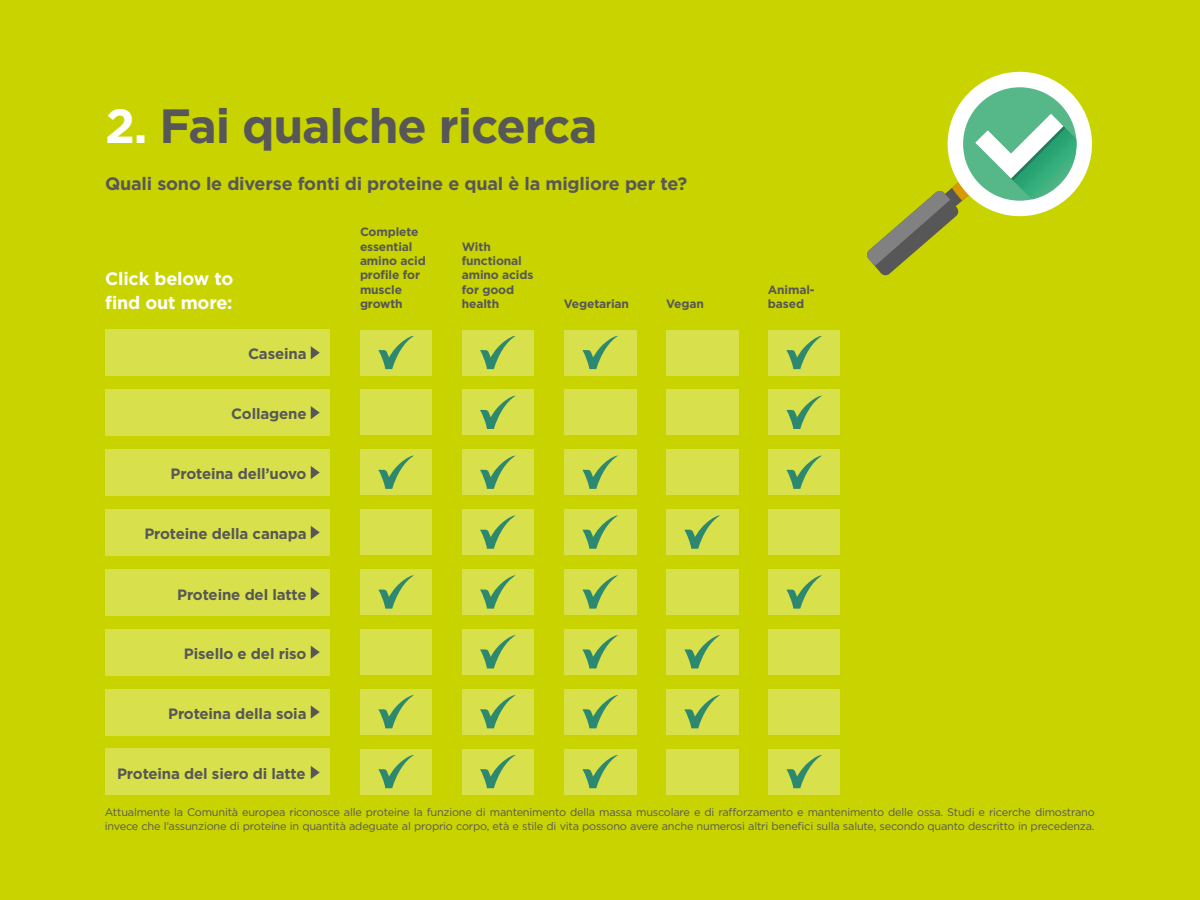
<style>
.page{position:relative;width:1200px;height:900px;background:#c8d300}
.page>*{position:absolute;margin:0;border:0;box-sizing:border-box;transform-origin:0 0}
.t1{font:700 48px "Gotham";letter-spacing:-.025em;color:#575757}
.t2{font:700 18px "Gotham";letter-spacing:-.01em;color:#585758}
.t3{font:700 18px/24px "Gotham";letter-spacing:-.01em;color:#fff}
.t4{font:700 15px "Gotham";letter-spacing:-.01em;color:#575757}
.t5{font:700 12px/14.4px "Gotham";letter-spacing:-.01em;color:#575757}
.t6{font:10.95px/13.5px "Gotham";letter-spacing:-.02em;color:#575757}
.s1{color:#fff}
</style>
<div class="page">
<svg style="left:867px;top:72px;width:225px;height:203px"></svg>
<div style="left:360px;top:689px;width:72px;height:46px;background:#d8e04c"></div>
<div style="left:666px;top:689px;width:72px;height:46px;background:#d8e04c"></div>
<div style="left:564px;top:689px;width:72px;height:46px;background:#d8e04c"></div>
<div style="left:768px;top:689px;width:72px;height:46px;background:#d8e04c"></div>
<div style="left:462px;top:689px;width:72px;height:46px;background:#d8e04c"></div>
<svg style="left:480px;top:695px;width:36px;height:33px"></svg>
<svg style="left:378px;top:695px;width:36px;height:33px"></svg>
<svg style="left:582px;top:695px;width:36px;height:33px"></svg>
<svg style="left:684px;top:695px;width:36px;height:33px"></svg>
<div style="left:105px;top:689px;width:225px;height:46px;background:#d8e04c"></div>
<svg style="left:311px;top:705px;width:9px;height:14px"></svg>
<div style="left:360px;top:449px;width:72px;height:46px;background:#d8e04c"></div>
<div style="left:666px;top:449px;width:72px;height:46px;background:#d8e04c"></div>
<div style="left:564px;top:449px;width:72px;height:46px;background:#d8e04c"></div>
<div style="left:768px;top:449px;width:72px;height:46px;background:#d8e04c"></div>
<div style="left:462px;top:449px;width:72px;height:46px;background:#d8e04c"></div>
<svg style="left:480px;top:456px;width:35px;height:33px"></svg>
<svg style="left:378px;top:456px;width:36px;height:33px"></svg>
<svg style="left:582px;top:456px;width:36px;height:33px"></svg>
<div style="left:105px;top:449px;width:225px;height:47px;background:#d8e04c"></div>
<svg style="left:786px;top:456px;width:36px;height:33px"></svg>
<svg style="left:311px;top:466px;width:9px;height:13px"></svg>
<div style="left:360px;top:569px;width:72px;height:46px;background:#d8e04c"></div>
<div style="left:666px;top:569px;width:72px;height:46px;background:#d8e04c"></div>
<div style="left:564px;top:569px;width:72px;height:46px;background:#d8e04c"></div>
<div style="left:768px;top:569px;width:72px;height:46px;background:#d8e04c"></div>
<div style="left:462px;top:569px;width:72px;height:46px;background:#d8e04c"></div>
<svg style="left:480px;top:575px;width:36px;height:34px"></svg>
<svg style="left:378px;top:575px;width:36px;height:34px"></svg>
<svg style="left:582px;top:575px;width:36px;height:34px"></svg>
<div style="left:105px;top:569px;width:225px;height:46px;background:#d8e04c"></div>
<svg style="left:786px;top:575px;width:36px;height:34px"></svg>
<svg style="left:311px;top:587px;width:9px;height:13px"></svg>
<div style="left:360px;top:629px;width:72px;height:46px;background:#d8e04c"></div>
<div style="left:666px;top:629px;width:72px;height:46px;background:#d8e04c"></div>
<div style="left:564px;top:629px;width:72px;height:46px;background:#d8e04c"></div>
<div style="left:768px;top:629px;width:72px;height:46px;background:#d8e04c"></div>
<div style="left:462px;top:629px;width:72px;height:46px;background:#d8e04c"></div>
<svg style="left:480px;top:635px;width:36px;height:33px"></svg>
<svg style="left:582px;top:635px;width:36px;height:33px"></svg>
<svg style="left:684px;top:635px;width:36px;height:33px"></svg>
<div style="left:105px;top:629px;width:225px;height:46px;background:#d8e04c"></div>
<svg style="left:311px;top:646px;width:9px;height:13px"></svg>
<div style="left:360px;top:509px;width:72px;height:46px;background:#d8e04c"></div>
<div style="left:666px;top:509px;width:72px;height:46px;background:#d8e04c"></div>
<div style="left:564px;top:509px;width:72px;height:46px;background:#d8e04c"></div>
<div style="left:768px;top:509px;width:72px;height:46px;background:#d8e04c"></div>
<div style="left:462px;top:509px;width:72px;height:46px;background:#d8e04c"></div>
<svg style="left:480px;top:515px;width:36px;height:34px"></svg>
<svg style="left:582px;top:515px;width:36px;height:34px"></svg>
<svg style="left:684px;top:515px;width:36px;height:34px"></svg>
<div style="left:105px;top:509px;width:225px;height:47px;background:#d8e04c"></div>
<svg style="left:311px;top:526px;width:9px;height:13px"></svg>
<div style="left:360px;top:390px;width:72px;height:45px;background:#d8e04c"></div>
<div style="left:666px;top:390px;width:72px;height:45px;background:#d8e04c"></div>
<div style="left:564px;top:390px;width:72px;height:45px;background:#d8e04c"></div>
<div style="left:768px;top:390px;width:72px;height:45px;background:#d8e04c"></div>
<div style="left:462px;top:390px;width:72px;height:45px;background:#d8e04c"></div>
<svg style="left:480px;top:396px;width:35px;height:33px"></svg>
<div style="left:105px;top:390px;width:225px;height:46px;background:#d8e04c"></div>
<svg style="left:786px;top:396px;width:36px;height:33px"></svg>
<svg style="left:311px;top:406px;width:9px;height:13px"></svg>
<div style="left:360px;top:330px;width:72px;height:45px;background:#d8e04c"></div>
<div style="left:666px;top:330px;width:72px;height:45px;background:#d8e04c"></div>
<div style="left:564px;top:330px;width:72px;height:45px;background:#d8e04c"></div>
<div style="left:768px;top:330px;width:72px;height:45px;background:#d8e04c"></div>
<div style="left:462px;top:330px;width:72px;height:45px;background:#d8e04c"></div>
<svg style="left:480px;top:336px;width:36px;height:33px"></svg>
<svg style="left:378px;top:336px;width:36px;height:33px"></svg>
<svg style="left:582px;top:336px;width:36px;height:33px"></svg>
<div style="left:105px;top:330px;width:225px;height:46px;background:#d8e04c"></div>
<svg style="left:786px;top:336px;width:36px;height:33px"></svg>
<svg style="left:311px;top:346px;width:9px;height:13px"></svg>
<div style="left:360px;top:749px;width:72px;height:45px;background:#d8e04c"></div>
<div style="left:666px;top:749px;width:72px;height:45px;background:#d8e04c"></div>
<div style="left:564px;top:749px;width:72px;height:45px;background:#d8e04c"></div>
<div style="left:768px;top:749px;width:72px;height:45px;background:#d8e04c"></div>
<div style="left:462px;top:749px;width:72px;height:45px;background:#d8e04c"></div>
<svg style="left:480px;top:755px;width:36px;height:33px"></svg>
<svg style="left:378px;top:755px;width:36px;height:33px"></svg>
<svg style="left:582px;top:755px;width:36px;height:33px"></svg>
<div style="left:105px;top:749px;width:225px;height:46px;background:#d8e04c"></div>
<svg style="left:786px;top:755px;width:36px;height:33px"></svg>
<svg style="left:311px;top:766px;width:9px;height:13px"></svg>
<h1 class="t1" style="left:105px;top:95px;width:494px"><span class="s1">2.</span> Fai qualche ricerca</h1>
<h2 class="t2" style="left:105px;top:172px;width:584px">Quali sono le diverse fonti di proteine e qual è la migliore per te?</h2>
<h2 class="t3" style="left:105px;top:267px;width:130px">Click below to find out more:</h2>
<h3 class="t4" style="left:248px;top:344px;width:60px">Caseina</h3>
<h3 class="t4" style="left:231px;top:404px;width:77px">Collagene</h3>
<h3 class="t4" style="left:171px;top:464px;width:137px">Proteina dell’uovo</h3>
<h3 class="t4" style="left:144px;top:524px;width:164px">Proteine della canapa</h3>
<h3 class="t4" style="left:177px;top:585px;width:131px">Proteine del latte</h3>
<h3 class="t4" style="left:184px;top:644px;width:124px">Pisello e del riso</h3>
<h3 class="t4" style="left:168px;top:703px;width:140px">Proteina della soia</h3>
<p class="t5" style="left:360px;top:225px;width:67px">Complete essential amino acid profile for muscle growth</p>
<p class="t5" style="left:462px;top:239px;width:73px">With functional amino acids for good health</p>
<p class="t5" style="left:564px;top:297px;width:67px">Vegetarian</p>
<p class="t5" style="left:666px;top:297px;width:39px">Vegan</p>
<p class="t5" style="left:768px;top:282px;width:48px">Animal&shy;based</p>
<h3 class="t4" style="left:117px;top:764px;width:190px">Proteina del siero di latte</h3>
<p class="t6" style="left:105px;top:806px;width:991px">Attualmente la Comunità europea riconosce alle proteine la funzione di mantenimento della massa muscolare e di rafforzamento e mantenimento delle ossa. Studi e ricerche dimostrano invece che l’assunzione di proteine in quantità adeguate al proprio corpo, età e stile di vita possono avere anche numerosi altri benefici sulla salute, secondo quanto descritto in precedenza.</p>
</div>
